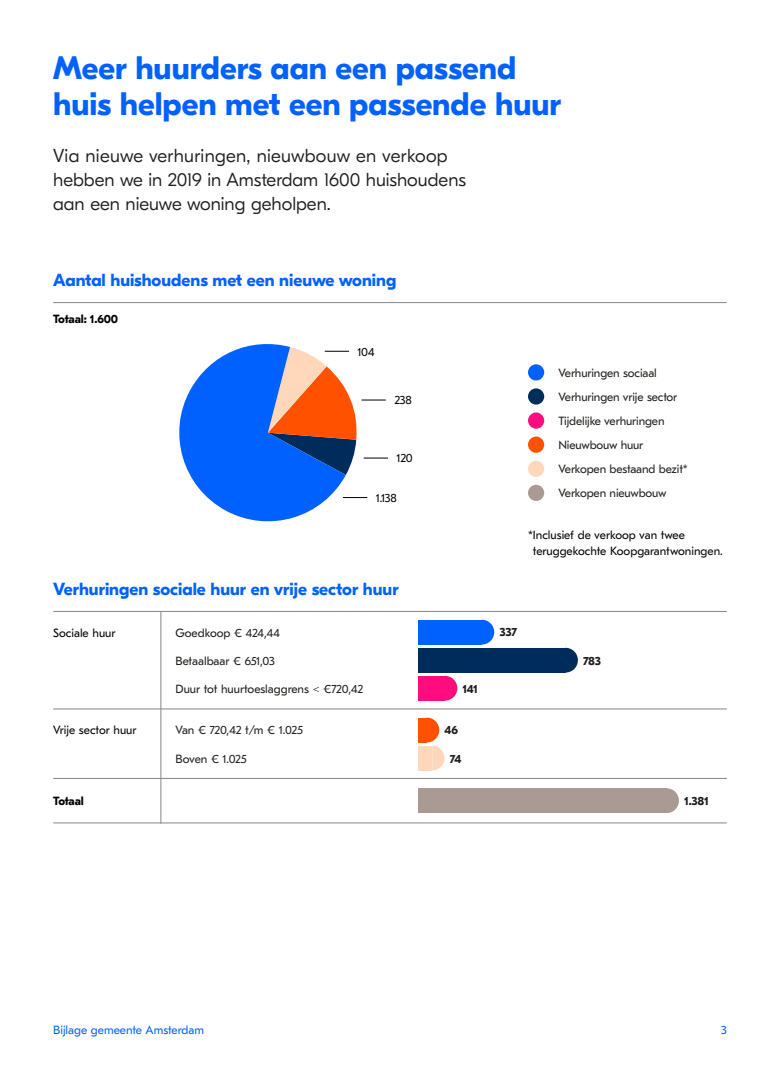
<style>
.page{position:relative;width:780px;height:1081px;background:#fff}
.page>*{position:absolute;margin:0;border:0;box-sizing:border-box;transform-origin:0 0}
.t1{font:700 32.5px/35.8px "GT Eesti Display";color:#0061ff}
.t2{font:300 18.75px/24.4px "GT Eesti Display";color:#1d1d1b}
.t3{font:700 17.5px "GT Eesti Display";color:#0061ff}
.t4{font:11.88px/24.1px "GT Eesti Text";letter-spacing:-.01em;color:#1d1d1b}
.t5{font:11.88px/15.9px "GT Eesti Text";color:#000}
.t6{font:11.88px "GT Eesti Text";color:#0061ff}
.t7{font:700 11.88px "GT Eesti Text";letter-spacing:-.02em;color:#000}
.t8{font:700 11.88px "GT Eesti Text";letter-spacing:-.035em;color:#1d1d1b}
</style>
<div class="page">
<div style="left:418px;top:788px;width:248px;height:25px;background:#aa9a94"></div>
<hr style="left:53px;top:611px;width:673px;height:1px;background:#868686">
<hr style="left:53px;top:709px;width:673px;height:1px;background:#868686">
<hr style="left:53px;top:778px;width:673px;height:1px;background:#868686">
<hr style="left:53px;top:822px;width:673px;height:1px;background:#868686">
<svg style="left:666px;top:788px;width:13px;height:25px"></svg>
<hr style="left:161px;top:611px;width:1px;height:212px;background:#868686">
<div style="left:418px;top:648px;width:147px;height:24px;background:#002c5b"></div>
<div style="left:418px;top:676px;width:27px;height:24px;background:#ff0d7f"></div>
<div style="left:418px;top:717px;width:9px;height:25px;background:#ff5100"></div>
<svg style="left:445px;top:676px;width:12px;height:24px"></svg>
<svg style="left:565px;top:648px;width:13px;height:24px"></svg>
<svg style="left:427px;top:717px;width:17px;height:53px"></svg>
<svg style="left:482px;top:620px;width:12px;height:24px"></svg>
<div style="left:418px;top:620px;width:64px;height:24px;background:#0061ff"></div>
<hr style="left:53px;top:302px;width:673px;height:1px;background:#868686">
<svg style="left:346px;top:497px;width:21px;height:1px"></svg>
<div style="left:528px;top:364px;width:16px;height:16px;background:#0061ff;border-radius:50%"></div>
<div style="left:528px;top:388px;width:16px;height:16px;background:#002c5b;border-radius:50%"></div>
<div style="left:528px;top:412px;width:16px;height:17px;background:#ff0d7f;border-radius:50%"></div>
<div style="left:528px;top:436px;width:16px;height:17px;background:#ff5100;border-radius:50%"></div>
<div style="left:528px;top:461px;width:16px;height:16px;background:#ffd8bc;border-radius:50%"></div>
<div style="left:528px;top:485px;width:16px;height:16px;background:#aa9a94;border-radius:50%"></div>
<div style="left:418px;top:745px;width:14px;height:25px;background:#ffd8bc"></div>
<svg style="left:346px;top:350px;width:42px;height:125px"></svg>
<svg style="left:179px;top:344px;width:167px;height:178px;fill:#0061ff"></svg>
<h1 class="t1" style="left:53px;top:51px;width:509px">Meer huurders aan een passend huis helpen met een passende huur</h1>
<h2 class="t2" style="left:53px;top:143px;width:414px">Via nieuwe verhuringen, nieuwbouw en verkoop hebben we in 2019 in Amsterdam 1600 huishoudens aan een nieuwe woning geholpen.</h2>
<h3 class="t3" style="left:53px;top:271px;width:344px">Aantal huishoudens met een nieuwe woning</h3>
<p class="t7" style="left:53px;top:313px;width:66px">Totaal: 1.600</p>
<p class="t5" style="left:357px;top:344px;width:18px">104</p>
<p class="t5" style="left:394px;top:393px;width:19px">238</p>
<p class="t5" style="left:396px;top:451px;width:18px">120</p>
<p class="t5" style="left:376px;top:490px;width:23px">1.138</p>
<h3 class="t3" style="left:53px;top:579px;width:347px">Verhuringen sociale huur en vrije sector huur</h3>
<p class="t5" style="left:53px;top:625px;width:64px">Sociale huur</p>
<p class="t4" style="left:175px;top:621px;width:106px">Goedkoop € 424,44</p>
<p class="t4" style="left:175px;top:649px;width:101px">Betaalbaar € 651,03</p>
<p class="t5" style="left:53px;top:723px;width:85px">Vrije sector huur</p>
<p class="t7" style="left:53px;top:794px;width:32px">Totaal</p>
<p class="t4" style="left:175px;top:677px;width:189px">Duur tot huurtoeslaggrens &lt; €720,42</p>
<p class="t4" style="left:175px;top:718px;width:129px">Van € 720,42 t/m € 1.025</p>
<p class="t4" style="left:175px;top:746px;width:73px">Boven € 1.025</p>
<p class="t4" style="left:558px;top:361px;width:131px">Verhuringen sociaal<br>Verhuringen vrije sector<br>Tijdelijke verhuringen<br>Nieuwbouw huur<br>Verkopen bestaand bezit*<br>Verkopen nieuwbouw</p>
<p class="t5" style="left:533px;top:527px;width:191px;text-indent:-5px">*Inclusief de verkoop van twee teruggekochte Koopgarantwoningen.</p>
<p class="t8" style="left:462px;top:683px;width:17px">141</p>
<p class="t8" style="left:444px;top:724px;width:15px">46</p>
<p class="t8" style="left:450px;top:752px;width:13px">74</p>
<p class="t8" style="left:499px;top:625px;width:19px">337</p>
<p class="t8" style="left:583px;top:654px;width:19px">783</p>
<p class="t8" style="left:684px;top:794px;width:26px">1.381</p>
<p class="t6" style="left:53px;top:1023px;width:152px">Bijlage gemeente Amsterdam</p>
<p class="t6" style="left:721px;top:1023px;width:7px">3</p>
</div>
